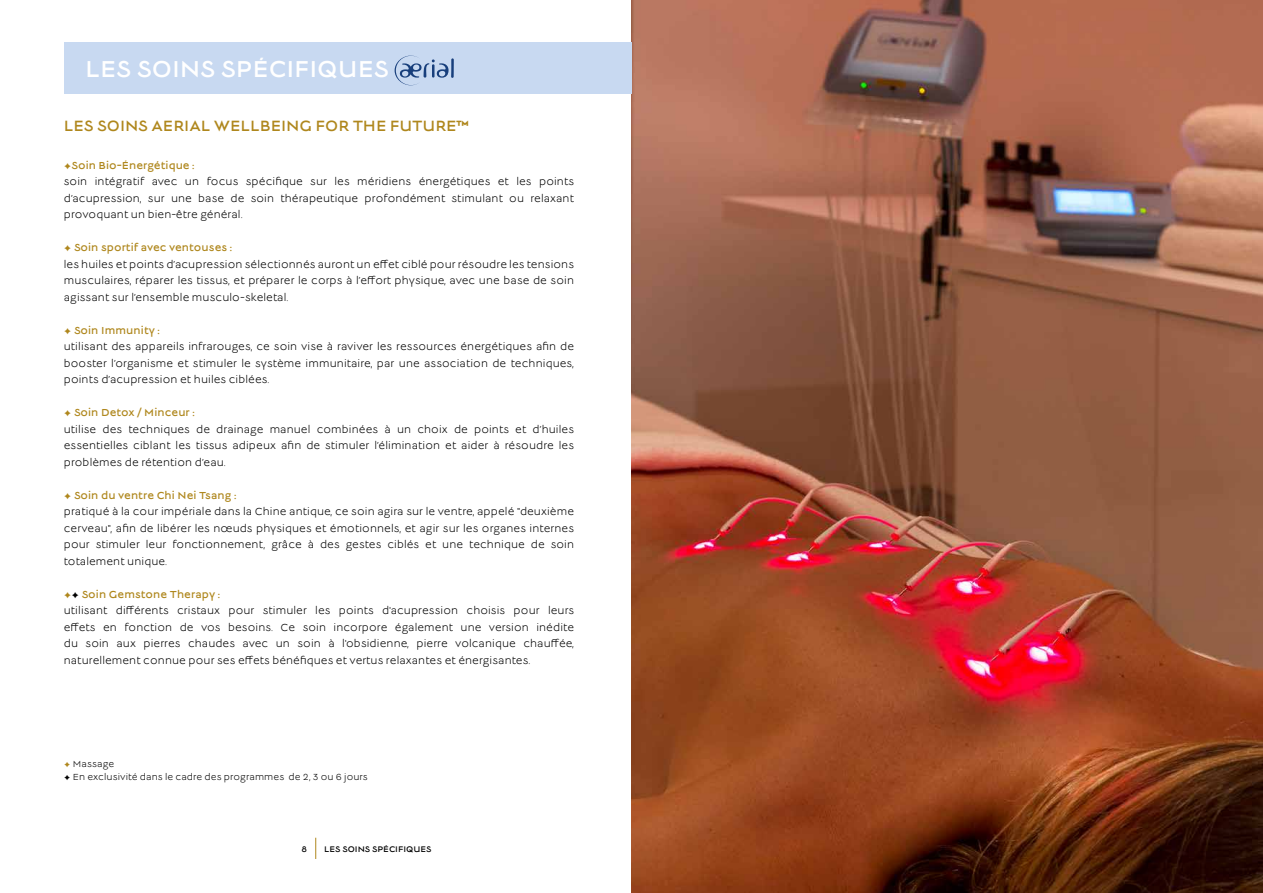
<style>
.page{position:relative;width:1263px;height:893px;background:#fff}
.page>*{position:absolute;margin:0;border:0;box-sizing:border-box;transform-origin:0 0}
.t1{font:25.5px "Lucien";color:#fff}
.t2{font:16.5px "Lucien";color:#af871d}
.t3{font:11.25px/16.5px "Lucien";letter-spacing:.01em;color:#000;text-align:justify}
.t4{font:11.25px "Lucien";letter-spacing:.01em;color:#af871d}
.t5{font:9.75px/13.5px "Lucien";letter-spacing:.01em;color:#000}
.t6{font:9px "Lucien";color:#000}
.s1{color:#af871d}
.s2{font-style:inherit}
</style>
<div class="page">
<svg style="left:315px;top:838px;width:1px;height:21px"></svg>
<img style="left:631px;top:0;width:632px;height:893px">
<div style="left:64px;top:43px;width:567px;height:51px;background:#c8d9f1"></div>
<svg style="left:395px;top:56px;width:59px;height:29px"></svg>
<h1 class="t1" style="left:85px;top:58px;width:306px">LES SOINS SPÉCIFIQUES</h1>
<h2 class="t2" style="left:64px;top:119px;width:406px">LES SOINS AERIAL WELLBEING FOR THE FUTURE™</h2>
<p class="t4" style="left:64px;top:160px;width:132px">♢Soin Bio-Énergétique :</p>
<p class="t3" style="left:64px;top:174px;width:512px">soin intégratif avec un focus spécifique sur les méridiens énergétiques et les points d’acupression, sur une base de soin thérapeutique profondément stimulant ou relaxant provoquant un bien-être général.</p>
<p class="t4" style="left:64px;top:243px;width:170px">♢ Soin sportif avec ventouses :</p>
<p class="t3" style="left:64px;top:257px;width:512px">les huiles et points d’acupression sélectionnés auront un effet ciblé pour résoudre les tensions musculaires, réparer les tissus, et préparer le corps à l’effort physique, avec une base de soin agissant sur l’ensemble musculo-skeletal.</p>
<p class="t4" style="left:64px;top:325px;width:98px">♢ Soin Immunity :</p>
<p class="t3" style="left:64px;top:339px;width:512px">utilisant des appareils infrarouges, ce soin vise à raviver les ressources énergétiques afin de booster l’organisme et stimuler le système immunitaire, par une association de techniques, points d’acupression et huiles ciblées.</p>
<p class="t4" style="left:64px;top:408px;width:133px">♢ Soin Detox / Minceur :</p>
<p class="t3" style="left:64px;top:422px;width:512px">utilise des techniques de drainage manuel combinées à un choix de points et d’huiles essentielles ciblant les tissus adipeux afin de stimuler l’élimination et aider à résoudre les problèmes de rétention d’eau.</p>
<p class="t4" style="left:64px;top:490px;width:174px">♢ Soin du ventre Chi Nei Tsang :</p>
<p class="t3" style="left:64px;top:504px;width:512px">pratiqué à la cour impériale dans la Chine antique, ce soin agira sur le ventre, appelé "deuxième cerveau", afin de libérer les nœuds physiques et émotionnels, et agir sur les organes internes pour stimuler leur fonctionnement, grâce à des gestes ciblés et une technique de soin totalement unique.</p>
<p class="t3" style="left:64px;top:587px;width:512px;text-align:left"><span class="s1">♢</span><span class="s2">♢</span> <span class="s1">Soin Gemstone Therapy :<br></span>utilisant différents cristaux pour stimuler les points d'acupression choisis pour leurs effets en fonction de vos besoins. Ce soin incorpore également une version inédite du soin aux pierres chaudes avec un soin à l'obsidienne, pierre volcanique chauffée, naturellement connue pour ses effets bénéfiques et vertus relaxantes et énergisantes.</p>
<p class="t5" style="left:64px;top:758px;width:305px"><span class="s1">♢</span> Massage<br>♢ En exclusivité dans le cadre des programmes de 2, 3 ou 6 jours</p>
<p class="t6" style="left:302px;top:845px;width:7px">8</p>
<p class="t6" style="left:324px;top:845px;width:109px">LES SOINS SPÉCIFIQUES</p>
</div>
